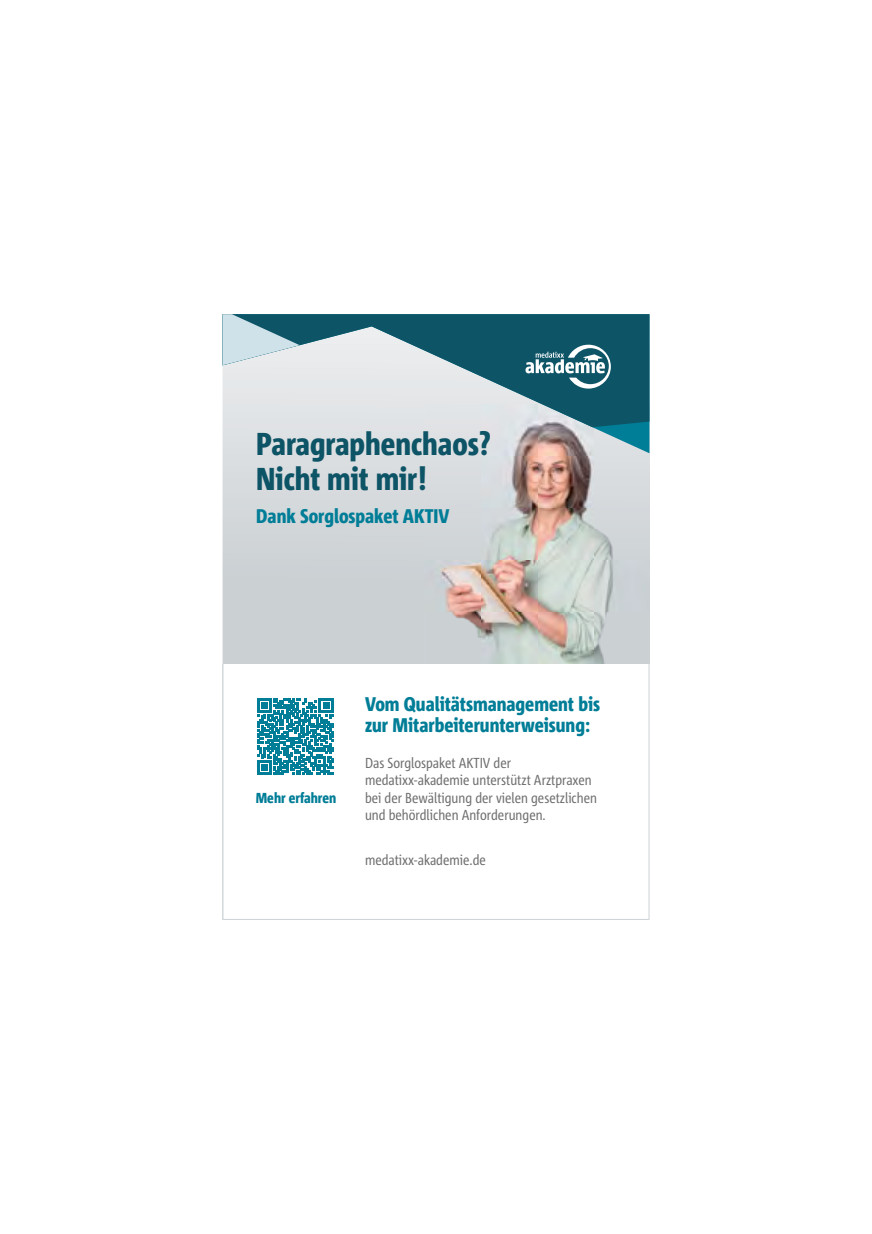
<style>
.page{position:relative;width:872px;height:1234px;background:#fff}
.page>*{position:absolute;margin:0;border:0;box-sizing:border-box;transform-origin:0 0}
.t1{font:800 31.65px/35.7px "Corpid E1 s Cd";color:#0d5466}
.t2{font:800 19.8px/21.1px "Corpid E1 s Cd";color:#007d97}
.t3{font:14.4px/17.4px "Corpid E1 s Cd";color:#706f6f}
.t4{font:800 14.4px "Corpid E1 s Cd";color:#007d97}
</style>
<div class="page">
<svg style="left:222px;top:453px;width:427px;height:211px;background:#d0d4d7"></svg>
<img style="left:424px;top:453px;width:225px;height:210px">
<svg style="left:222px;top:427px;width:427px;height:26px;background:#c7ced1"></svg>
<svg style="left:222px;top:314px;width:427px;height:113px;background:#84a5ae"></svg>
<svg style="left:525px;top:344px;width:86px;height:44px"></svg>
<svg style="left:222px;top:664px;width:427px;height:255px"></svg>
<svg style="left:222px;top:314px;width:78px;height:51px;background:#9dbcc5"></svg>
<h1 class="t1" style="left:256px;top:424px;width:236px">Paragraphenchaos?<br>Nicht mit mir!</h1>
<h2 class="t2" style="left:256px;top:504px;width:195px">Dank Sorglospaket AKTIV</h2>
<p class="t4" style="left:256px;top:788px;width:82px">Mehr erfahren</p>
<h2 class="t2" style="left:365px;top:692px;width:236px">Vom Qualitätsmanagement bis zur Mitarbeiterunterweisung:</h2>
<p class="t3" style="left:365px;top:753px;width:233px">Das Sorglospaket AKTIV der medatixx-akademie unterstützt Arztpraxen bei der Bewältigung der vielen gesetzlichen und behördlichen Anforderungen.</p>
<p class="t3" style="left:365px;top:851px;width:122px">medatixx-akademie.de</p>
</div>
